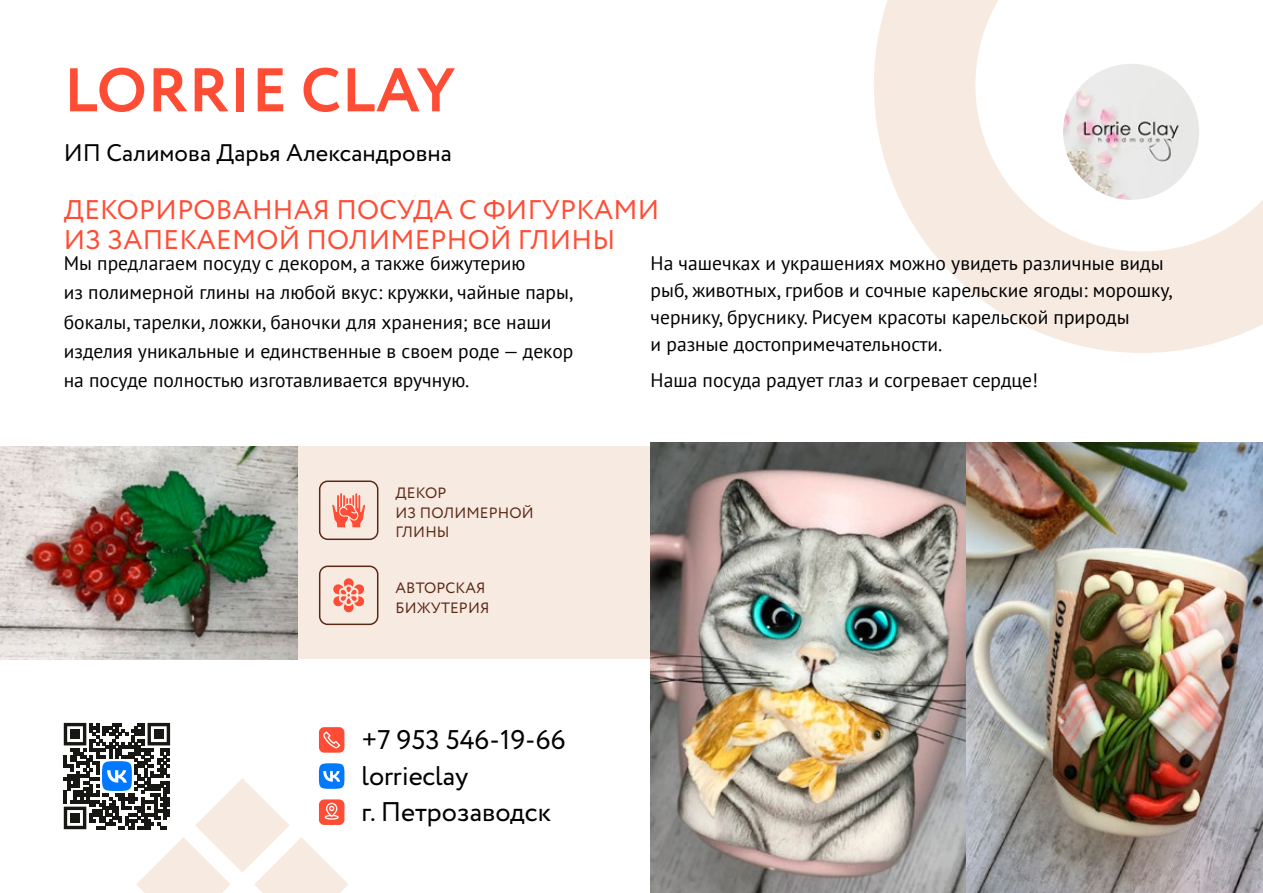
<style>
.page{position:relative;width:1263px;height:893px;background:#fff}
.page>*{position:absolute;margin:0;border:0;box-sizing:border-box;transform-origin:0 0}
.t1{font:700 61.5px "Circe";letter-spacing:.01em;color:#ff4d35}
.t2{font:27px/30px "Circe";letter-spacing:.01em;color:#ff4d35}
.t3{font:27px/36.2px "Circe";color:#000}
.t4{font:24px "Circe";color:#000}
.t5{font:19.5px/29.2px "PT Sans";color:#000}
.t6{font:15px/19.5px "Circe";letter-spacing:.01em;color:#5a2916}
</style>
<div class="page">
<svg style="left:874px;top:0;width:389px;height:353px"></svg>
<div style="left:0;top:446px;width:1263px;height:213px;background:#f7eae1"></div>
<img style="left:0;top:446px;width:298px;height:213px">
<img style="left:651px;top:442px;width:612px;height:451px">
<img style="left:1063px;top:64px;width:136px;height:136px;border-radius:68px">
<svg style="left:64px;top:723px;width:285px;height:170px"></svg>
<div style="left:70px;top:729px;width:10px;height:10px;background:#171714"></div>
<div style="left:154px;top:729px;width:10px;height:10px;background:#171714"></div>
<div style="left:70px;top:813px;width:10px;height:10px;background:#171714"></div>
<svg style="left:332px;top:493px;width:33px;height:34px"></svg>
<div style="left:319px;top:480px;width:59px;height:60px;border:2px solid #5a2916;border-radius:8px"></div>
<svg style="left:333px;top:578px;width:31px;height:35px"></svg>
<div style="left:319px;top:566px;width:59px;height:59px;border:2px solid #5a2916;border-radius:8px"></div>
<h1 class="t1" style="left:64px;top:49px;width:393px">LORRIE CLAY</h1>
<p class="t4" style="left:64px;top:136px;width:390px">ИП Салимова Дарья Александровна</p>
<h2 class="t2" style="left:64px;top:196px;width:597px">ДЕКОРИРОВАННАЯ ПОСУДА С ФИГУРКАМИ<br>ИЗ ЗАПЕКАЕМОЙ ПОЛИМЕРНОЙ ГЛИНЫ</h2>
<p class="t5" style="left:651px;top:249px;width:524px;line-height:27px">На чашечках и украшениях можно увидеть различные виды рыб, животных, грибов и сочные карельские ягоды: морошку, чернику, бруснику. Рисуем красоты карельской природы<br>и разные достопримечательности.</p>
<p class="t5" style="left:651px;top:365px;width:389px">Наша посуда радует глаз и согревает сердце!</p>
<p class="t5" style="left:64px;top:248px;width:511px">Мы предлагаем посуду с декором, а также бижутерию<br>из полимерной глины на любой вкус: кружки, чайные пары, бокалы, тарелки, ложки, баночки для хранения; все наши изделия уникальные и единственные в своем роде — декор на посуде полностью изготавливается вручную.</p>
<p class="t6" style="left:396px;top:484px;width:140px">ДЕКОР<br>ИЗ ПОЛИМЕРНОЙ<br>ГЛИНЫ</p>
<p class="t6" style="left:396px;top:579px;width:95px">АВТОРСКАЯ<br>БИЖУТЕРИЯ</p>
<h2 class="t3" style="left:361px;top:723px;width:206px">+7 953 546-19-66 lorrieclay<br>г. Петрозаводск</h2>
</div>
